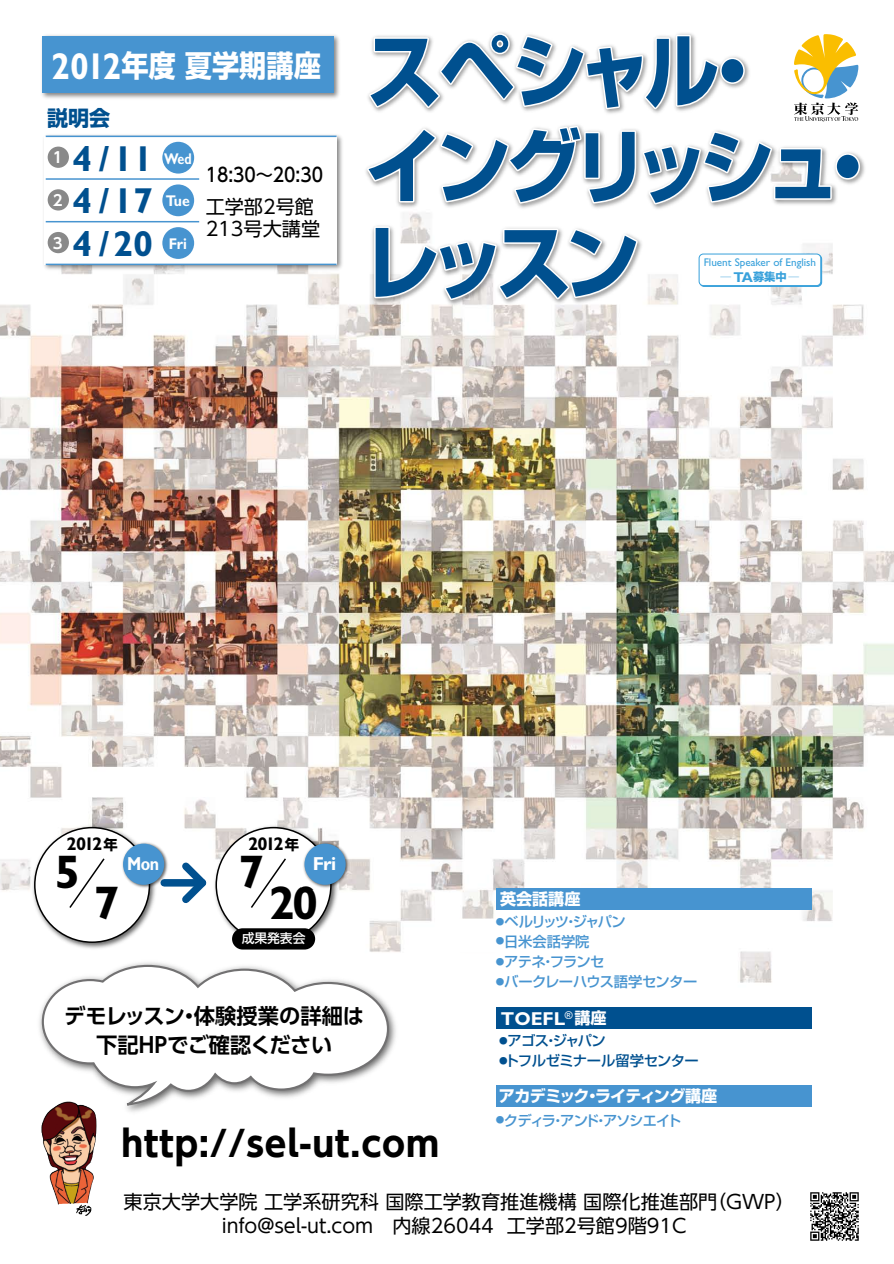
<style>
.page{position:relative;width:894px;height:1264px;background:#fff}
.page>*{position:absolute;margin:0;border:0;box-sizing:border-box;transform-origin:0 0}
.t1{font:700 80.85px/95.6px "Shin Go Pro";letter-spacing:-.115em;color:#00508f;scale:.93 1}
.t2{font:700 47.25px "Gill Sans";color:#000}
.t3{font:700 36.15px/43.3px "Gill Sans";color:#00508f}
.t4{font:700 35.1px "UD Shin Go Pro";letter-spacing:.02em;color:#000}
.t5{font:700 30px "Shin Go Pro";color:#fff;scale:.91 1}
.t6{font:700 21.23px/29.8px "UD Shin Go Pro De";letter-spacing:-.005em;color:#000;text-align:center}
.t7{font:700 21px "Shin Go Pro";color:#00508f}
.t8{font:19.12px/24.4px "UD Shin Go Pro";color:#000;text-align:center}
.t9{font:500 19.12px "UD Shin Go Pro";color:#000;scale:.9 1}
.t10{font:700 18.83px "Gill Sans";letter-spacing:-.03em;color:#fff;scale:.85 1}
.t11{font:700 18.83px "Gill Sans";letter-spacing:-.03em;color:#fff}
.t12{font:700 18.75px "Gill Sans";color:#fff}
.t13{font:700 18.38px "Gill Sans";letter-spacing:-.115em;color:#000}
.t14{font:700 16.05px "Shin Go Pro";letter-spacing:-.03em;color:#fff}
.t15{font:700 15.6px "Gill Sans";letter-spacing:-.01em;color:#fff;scale:.9 1}
.t16{font:700 15.6px "Gill Sans";letter-spacing:-.01em;color:#fff;scale:.8 1}
.t17{font:700 14.85px "UD Shin Go Pro De";color:#fff}
.t18{font:500 14.25px "Shin Go Pro";letter-spacing:-.05em;color:#4794d0}
.t19{font:500 14.25px "Shin Go Pro";letter-spacing:-.085em;color:#4794d0}
.t20{font:500 14.25px "Shin Go Pro";letter-spacing:-.03em;color:#4794d0}
.t21{font:500 14.25px "Shin Go Pro";letter-spacing:-.02em;color:#00508f}
.t22{font:500 14.25px "Shin Go Pro";letter-spacing:-.1em;color:#4794d0}
.t23{font:500 14.25px "Shin Go Pro";letter-spacing:-.045em;color:#00508f}
.t24{font:500 12.75px "Shin Go Pro";color:#fff}
.t25{font:700 11.25px "Shin Go Pro";color:#39a1db}
.t26{font:11.18px "Gill Sans";color:#39a1db}
.s1{font-family:"Gill Sans";font-size:37.5px}
.s2{font-size:10.65px}
.s3{font-family:"Gill Sans";font-size:14.25px}
.s4{font-family:"Shin Go Pro";font-size:14.25px}
.s5{font-family:"Shin Go Pro";font-size:16.05px}
</style>
<div class="page">
<img style="left:0;top:273px;width:893px;height:884px">
<img style="left:360px;top:65px;width:509px;height:252px">
<div style="left:835px;top:153px;width:24px;height:27px;border:3px solid #fff;border-radius:50%"></div>
<svg style="left:372px;top:225px;width:267px;height:78px"></svg>
<img style="left:42px;top:35px;width:297px;height:64px">
<div style="left:43px;top:36px;width:291px;height:57px;background:#4794d0"></div>
<img style="left:810px;top:1192px;width:49px;height:49px">
<img style="left:34px;top:957px;width:366px;height:160px">
<svg style="left:41px;top:964px;width:349px;height:143px"></svg>
<div style="left:495px;top:1085px;width:316px;height:22px;background:#4794d0"></div>
<img style="left:75px;top:1203px;width:17px;height:13px">
<img style="left:41px;top:1101px;width:27px;height:103px">
<div style="left:496px;top:1007px;width:315px;height:21px;background:#00508f"></div>
<svg style="left:458px;top:900px;width:186px;height:53px"></svg>
<div style="left:495px;top:888px;width:316px;height:21px;background:#4794d0"></div>
<svg style="left:119px;top:1123px;width:184px;height:34px"></svg>
<svg style="left:310px;top:1126px;width:131px;height:31px"></svg>
<img style="left:30px;top:823px;width:129px;height:128px">
<div style="left:35px;top:828px;width:114px;height:114px;background:#fff;border-radius:50%"></div>
<svg style="left:69px;top:858px;width:36px;height:50px"></svg>
<img style="left:122px;top:841px;width:47px;height:48px">
<div style="left:123px;top:844px;width:41px;height:41px;background:#4794d0;border-radius:50%"></div>
<img style="left:211px;top:823px;width:129px;height:128px">
<div style="left:216px;top:828px;width:115px;height:114px;background:#fff;border-radius:50%"></div>
<svg style="left:251px;top:858px;width:35px;height:50px"></svg>
<img style="left:303px;top:841px;width:47px;height:48px">
<div style="left:304px;top:844px;width:41px;height:41px;background:#4794d0;border-radius:50%"></div>
<div style="left:164px;top:879px;width:38px;height:7px;background:#00508f"></div>
<svg style="left:175px;top:856px;width:38px;height:54px"></svg>
<div style="left:232px;top:928px;width:83px;height:21px;background:#000;border-radius:11px"></div>
<div style="left:699px;top:254px;width:122px;height:33px;border:1px solid #39a1db;border-radius:4px"></div>
<div style="left:699px;top:254px;width:121px;height:32px;background:#fff;border-radius:4px"></div>
<div style="left:698px;top:254px;width:122px;height:32px;border:1px solid #39a1db;border-radius:4px"></div>
<svg style="left:364px;top:32px;width:494px;height:175px"></svg>
<img style="left:44px;top:135px;width:298px;height:138px">
<div style="left:45px;top:136px;width:292px;height:128px;background:#fff"></div>
<div style="left:48px;top:147px;width:21px;height:21px;background:#898989;border-radius:50%"></div>
<div style="left:48px;top:189px;width:21px;height:22px;background:#898989;border-radius:50%"></div>
<div style="left:48px;top:232px;width:21px;height:21px;background:#898989;border-radius:50%"></div>
<hr style="left:46px;top:136px;width:290px;height:1px;background:#4794d0">
<hr style="left:46px;top:178px;width:153px;height:2px;background:#4794d0">
<hr style="left:46px;top:221px;width:153px;height:1px;background:#4794d0">
<hr style="left:46px;top:264px;width:290px;height:1px;background:#4794d0">
<div style="left:162px;top:227px;width:32px;height:32px;background:#4794d0;border-radius:50%"></div>
<div style="left:162px;top:184px;width:32px;height:32px;background:#4794d0;border-radius:50%"></div>
<div style="left:162px;top:142px;width:32px;height:32px;background:#4794d0;border-radius:50%"></div>
<h3 class="t5" style="left:51px;top:42px;width:298px"><span class="s1">2012</span>年度 夏学期講座</h3>
<p class="t7" style="left:47px;top:102px;width:64px">説明会</p>
<p class="t17" style="left:53px;top:145px;width:11px">1</p>
<h3 class="t3" style="left:72px;top:137px;width:82px">4/11</h3>
<p class="t17" style="left:53px;top:188px;width:11px">2</p>
<p class="t17" style="left:53px;top:231px;width:11px">3</p>
<h3 class="t3" style="left:72px;top:179px;width:82px">4/17<br>4/20</h3>
<p class="t16" style="left:164px;top:149px;width:36px">Wed</p>
<p class="t15" style="left:166px;top:192px;width:28px">Tue</p>
<p class="t15" style="left:169px;top:234px;width:22px">Fri</p>
<p class="t9" style="left:205px;top:159px;width:132px">18:30～20:30</p>
<p class="t8" style="left:205px;top:195px;width:116px;line-height:22.4px;text-align:left">工学部2号館<br>213号大講堂</p>
<h1 class="t1" style="left:364px;top:14px;width:561px">スペシャル・<br>イングリッシュ・レッスン</h1>
<p class="t26" style="left:703px;top:256px;width:114px">Fluent Speaker of English</p>
<p class="t25" style="left:720px;top:268px;width:80px"><span class="s2">─</span> <span class="s3">TA</span>募集中 <span class="s2">─</span></p>
<p class="t13" style="left:67px;top:833px;width:52px">2012<span class="s4">年</span></p>
<p class="t13" style="left:248px;top:833px;width:52px">2012<span class="s4">年</span></p>
<h2 class="t2" style="left:54px;top:844px;width:28px">5</h2>
<h2 class="t2" style="left:93px;top:875px;width:28px">7</h2>
<p class="t10" style="left:127px;top:853px;width:39px">Mon</p>
<h2 class="t2" style="left:238px;top:844px;width:28px">7</h2>
<p class="t11" style="left:313px;top:853px;width:25px">Fri</p>
<h2 class="t2" style="left:269px;top:875px;width:51px">20</h2>
<p class="t24" style="left:241px;top:928px;width:65px">成果発表会</p>
<p class="t14" style="left:500px;top:886px;width:82px">英会話講座</p>
<p class="t22" style="left:495px;top:910px;width:131px"><sup>●</sup>ベルリッツ・ジャパン</p>
<p class="t18" style="left:495px;top:929px;width:95px"><sup>●</sup>日米会話学院</p>
<p class="t18" style="left:495px;top:950px;width:110px"><sup>●</sup>アテネ・フランセ</p>
<p class="t20" style="left:495px;top:970px;width:203px"><sup>●</sup>バークレーハウス語学センター</p>
<p class="t6" style="left:64px;top:1000px;width:301px">デモレッスン・体験授業の詳細は下記HPでご確認ください</p>
<h3 class="t4" style="left:121px;top:1115px;width:319px">http://sel-ut.com</h3>
<p class="t12" style="left:500px;top:1007px;width:107px">TOEFL<sup>®</sup> <span class="s5">講座</span></p>
<p class="t23" style="left:499px;top:1029px;width:108px"><sup>●</sup>アゴス・ジャパン</p>
<p class="t21" style="left:499px;top:1049px;width:201px"><sup>●</sup>トフルゼミナール留学センター</p>
<p class="t14" style="left:498px;top:1083px;width:220px">アカデミック・ライティング講座</p>
<p class="t19" style="left:495px;top:1108px;width:187px"><sup>●</sup>クディラ・アンド・アソシエイト</p>
<p class="t8" style="left:124px;top:1189px;width:672px">東京大学大学院 工学系研究科 国際工学教育推進機構 国際化推進部門（GWP）info@sel-ut.com　内線26044 工学部2号館9階91C</p>
</div>
